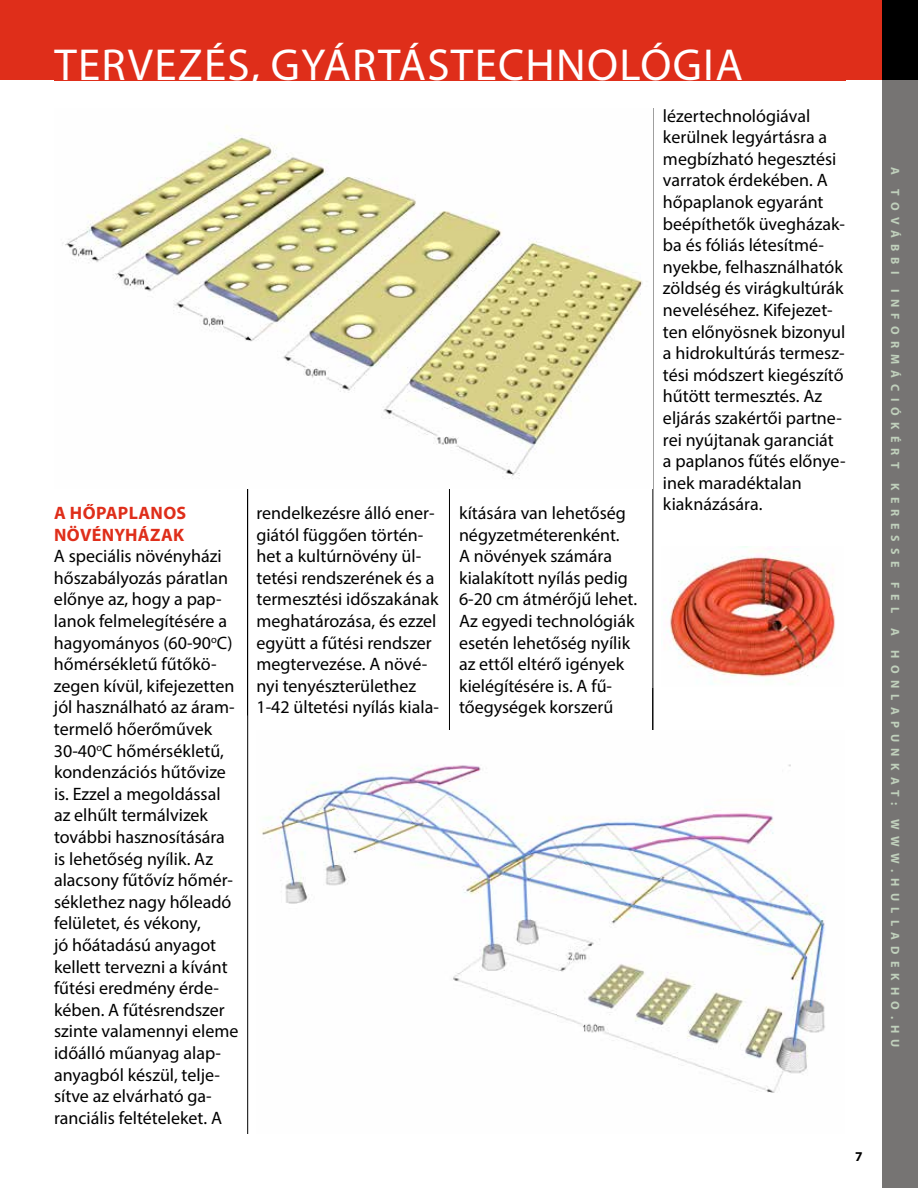
<style>
.page{position:relative;width:918px;height:1188px;background:#fff}
.page>*{position:absolute;margin:0;border:0;box-sizing:border-box;transform-origin:0 0}
.t1{font:45px "Myriad Pro";letter-spacing:.03em;color:#fff}
.t2{font:18px/21.6px "Myriad Pro";color:#000}
.t3{font:700 18px/21.6px "Myriad Pro";letter-spacing:.02em;color:#df2e1a}
.t4{font:700 13.5px "Myriad Pro";color:#000}
.t5{font:700 12px "Myriad Pro";letter-spacing:.52em;color:#c0d0bc}
</style>
<div class="page">
<div style="left:882px;top:80px;width:36px;height:1108px;background:#767473"></div>
<div style="left:882px;top:0;width:36px;height:80px;background:#000"></div>
<hr style="left:247px;top:108px;width:1px;height:1026px;background:#000">
<hr style="left:449px;top:108px;width:1px;height:1026px;background:#000">
<hr style="left:653px;top:108px;width:1px;height:1026px;background:#000">
<div style="left:0;top:0;width:882px;height:80px;background:#df2e1a"></div>
<hr style="left:652px;top:688px;width:1px;height:446px;background:#000">
<img style="left:261px;top:730px;width:564px;height:404px">
<img style="left:62px;top:108px;width:581px;height:381px">
<img style="left:667px;top:546px;width:168px;height:139px">
<h1 class="t1" style="left:54px;top:38px;width:690px">TERVEZÉS, GYÁRTÁSTECHNOLÓGIA</h1>
<p class="t3" style="left:54px;top:502px;width:134px">A HŐPAPLANOS<br>NÖVÉNYHÁZAK</p>
<p class="t2" style="left:54px;top:545px;width:186px">A speciális növényházi hőszabályozás páratlan előnye az, hogy a pap&shy;lanok felmelegítésére a hagyományos (60-90<sup>o</sup>C) hőmérsékletű fűtőkö&shy;zegen kívül, kifejezetten jól használható az áram&shy;termelő hőerőművek<br>30-40<sup>o</sup>C hőmérsékletű, kondenzációs hűtővize is. Ezzel a megoldással az elhűlt termálvizek további hasznosítására is lehetőség nyílik. Az alacsony fűtővíz hőmér&shy;séklethez nagy hőleadó felületet, és vékony,<br>jó hőátadású anyagot kellett tervezni a kívánt fűtési eredmény érde&shy;kében. A fűtésrendszer szinte valamennyi eleme időálló műanyag alap&shy;anyagból készül, telje&shy;sítve az elvárható ga&shy;ranciális feltételeket. A</p>
<p class="t2" style="left:256px;top:502px;width:184px">rendelkezésre álló ener&shy;giától függően történ&shy;het a kultúrnövény ül&shy;tetési rendszerének és a termesztési időszakának meghatározása, és ezzel együtt a fűtési rendszer megtervezése. A növé&shy;nyi tenyészterülethez<br>1-42 ültetési nyílás kiala-</p>
<p class="t2" style="left:459px;top:502px;width:180px">kítására van lehetőség négyzetméterenként.<br>A növények számára kialakított nyílás pedig<br>6-20 cm átmérőjű lehet.<br>Az egyedi technológiák esetén lehetőség nyílik az ettől eltérő igények kielégítésére is. A fű&shy;tőegységek korszerű</p>
<p class="t2" style="left:663px;top:104px;width:184px">lézertechnológiával kerülnek legyártásra a megbízható hegesztési varratok érdekében. A hőpaplanok egyaránt beépíthetők üvegházak&shy;ba és fóliás létesítmé&shy;nyekbe, felhasználhatók zöldség és virágkultúrák neveléséhez. Kifejezet&shy;ten előnyösnek bizonyul a hidrokultúrás termesz&shy;tési módszert kiegészítő hűtött termesztés. Az eljárás szakértői partne&shy;rei nyújtanak garanciát a paplanos fűtés előnye&shy;inek maradéktalan kiaknázására.</p>
<p class="t4" style="left:855px;top:1148px;width:9px">7</p>
<p class="t5" style="left:903px;top:167px;width:882px;rotate:90deg">A TOVÁBBI INFORMÁCIÓKÉRT KERESSE FEL A HONLAPUNKAT: WWW.HULLADEKHO.HU</p>
</div>
